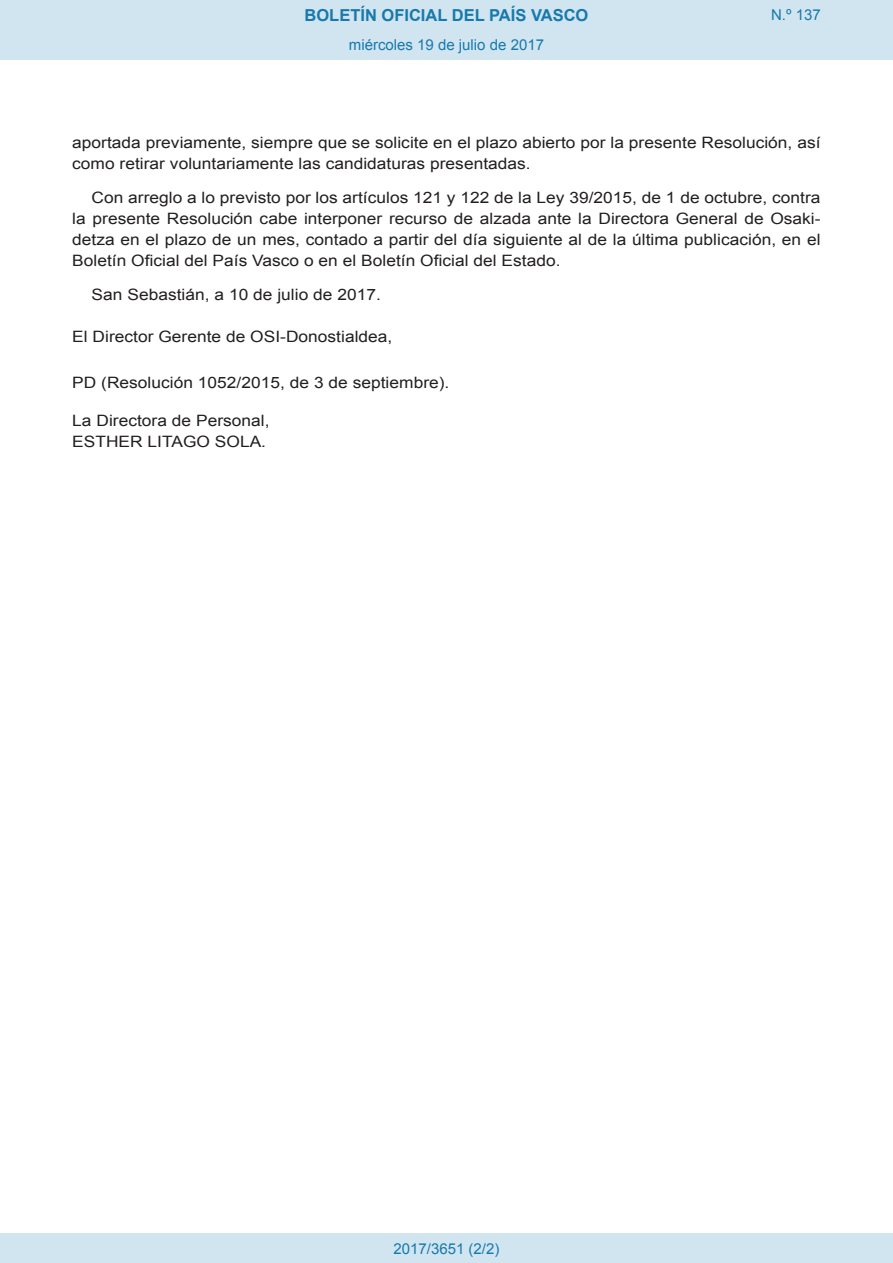
<style>
.page{position:relative;width:893px;height:1263px;background:#fff}
.page>*{position:absolute;margin:0;border:0;box-sizing:border-box;transform-origin:0 0}
.t1{font:700 16.5px "Arial";color:#1879ad}
.BOPVDetalle{font:15.6px/21px "Arial";color:#231f20;scale:1.11 1}
.BOPVDisposicionTitul{font:15.6px "Arial";color:#231f20;scale:1.11 1}
.BOPVFirmaLugFec{font:15.6px "Arial";color:#231f20;scale:1.11 1}
.BOPVFirmaPuesto{font:15.6px "Arial";color:#231f20;scale:1.11 1}
.BOPVFirmaNombre{font:15.6px "Arial";color:#231f20;scale:1.11 1}
.Paginacion_Centro{font:15px "Arial";color:#1879ad}
</style>
<div class="page">
<div style="left:0;top:0;width:893px;height:60px;background:#d0e5f0"></div>
<div style="left:0;top:1233px;width:893px;height:30px;background:#d0e5f0"></div>
<p class="t1" style="left:305px;top:4px;width:285px">BOLETÍN OFICIAL DEL PAÍS VASCO</p>
<p class="Paginacion_Centro" style="left:349px;top:35px;width:197px">miércoles 19 de julio de 2017</p>
<p class="Paginacion_Centro" style="left:771px;top:5px;width:51px">N.º 137</p>
<p class="BOPVDetalle" style="left:72px;top:132px;width:676px">aportada previamente, siempre que se solicite en el plazo abierto por la presente Resolución, así como retirar voluntariamente las candidaturas presentadas.</p>
<p class="BOPVDetalle" style="left:72px;top:187px;width:676px;text-align:justify;text-indent:19px">Con arreglo a lo previsto por los artículos 121 y 122 de la Ley 39/2015, de 1 de octubre, contra la presente Resolución cabe interponer recurso de alzada ante la Directora General de Osaki&shy;detza en el plazo de un mes, contado a partir del día siguiente al de la última publicación, en el Boletín Oficial del País Vasco o en el Boletín Oficial del Estado.</p>
<p class="BOPVFirmaLugFec" style="left:92px;top:284px;width:262px">San Sebastián, a 10 de julio de 2017.</p>
<p class="BOPVDisposicionTitul" style="left:72px;top:326px;width:290px">El Director Gerente de OSI-Donostialdea,</p>
<p class="BOPVDisposicionTitul" style="left:72px;top:373px;width:341px">PD (Resolución 1052/2015, de 3 de septiembre).</p>
<p class="BOPVFirmaPuesto" style="left:72px;top:411px;width:179px">La Directora de Personal,</p>
<p class="BOPVFirmaNombre" style="left:72px;top:432px;width:176px">ESTHER LITAGO SOLA.</p>
<p class="Paginacion_Centro" style="left:393px;top:1238px;width:107px">2017/3651 (2/2)</p>
</div>
